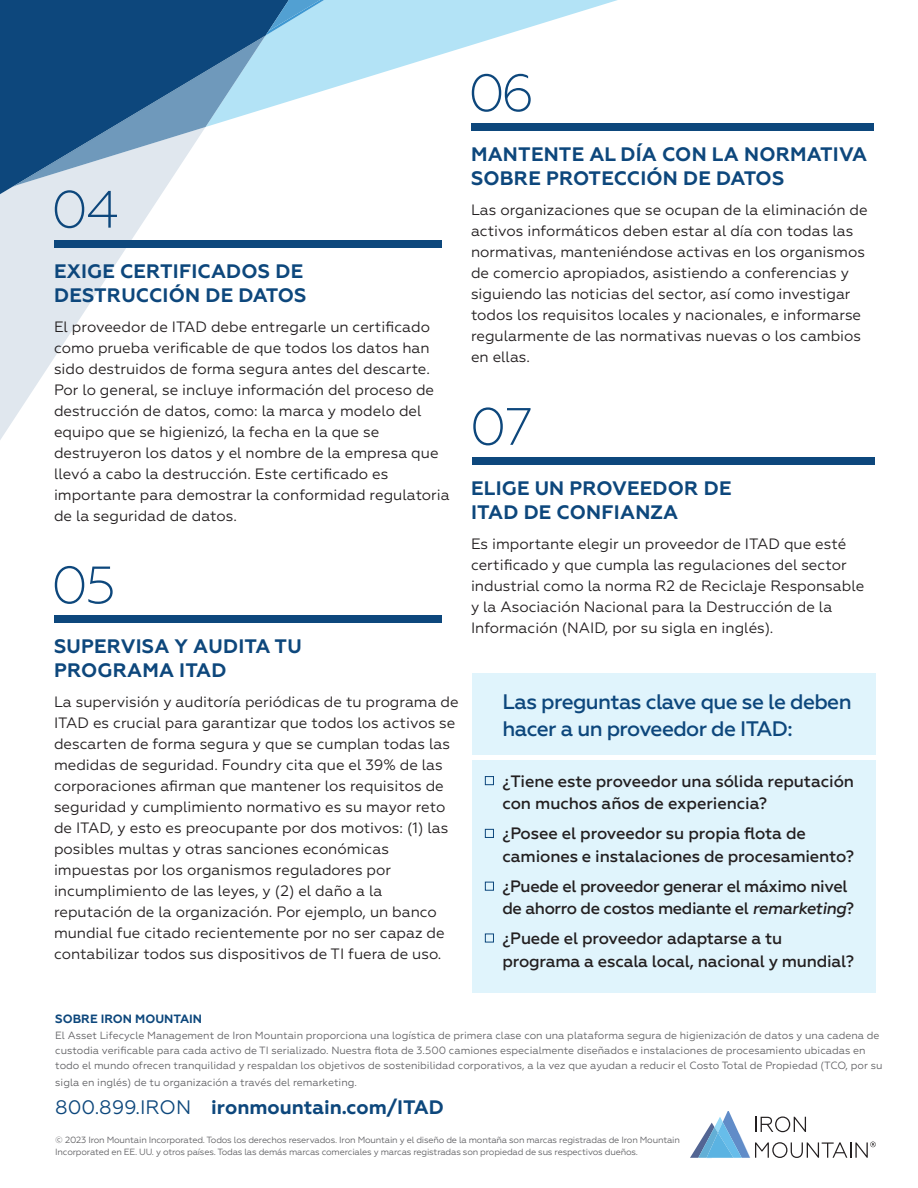
<style>
.page{position:relative;width:918px;height:1188px;background:#fff}
.page>*{position:absolute;margin:0;border:0;box-sizing:border-box;transform-origin:0 0}
.t1{font:300 52.5px "Geometria";letter-spacing:-.05em;color:#0d477c}
.t2{font:500 21px/27px "Geometria";letter-spacing:-.03em;color:#0d477c}
.t3{font:700 19.5px/24px "Geometria";letter-spacing:.01em;color:#0d477c}
.t4{font:500 16.5px/22.5px "Geometria";letter-spacing:-.01em;color:#231f20}
.t5{font:15px/21px "Geometria";color:#231f20}
.t6{font:700 12px "Geometria";color:#0d477c}
.t7{font:10.5px/15px "Geometria";color:#636366}
.t8{font:9px/12px "Geometria";letter-spacing:-.02em;color:#636366}
.s1{font-style:italic}
.s2{font-weight:400}
</style>
<div class="page">
<div style="left:473px;top:674px;width:403px;height:319px;background:#e0f4fc"></div>
<svg style="left:0;top:345px;width:62px;height:95px;fill:#e2e8ef"></svg>
<svg style="left:0;top:36px;width:167px;height:309px;fill:#e0e7ee"></svg>
<svg style="left:13px;top:0;width:581px;height:186px"></svg>
<div style="left:471px;top:123px;width:402px;height:8px;background:#0d477c"></div>
<div style="left:473px;top:457px;width:402px;height:8px;background:#0d477c"></div>
<hr style="left:468px;top:755px;width:424px;height:4px;background:#fff">
<div style="left:54px;top:616px;width:388px;height:7px;background:#0d477c"></div>
<div style="left:54px;top:240px;width:388px;height:8px;background:#0d477c"></div>
<div style="left:485px;top:776px;width:9px;height:9px;border:1px solid #0d477c"></div>
<div style="left:485px;top:829px;width:9px;height:9px;border:1px solid #0d477c"></div>
<div style="left:485px;top:882px;width:9px;height:8px;border:1px solid #0d477c"></div>
<div style="left:485px;top:934px;width:9px;height:8px;border:1px solid #0d477c"></div>
<svg style="left:690px;top:1111px;width:186px;height:47px"></svg>
<h1 class="t1" style="left:51px;top:179px;width:69px">04</h1>
<h3 class="t3" style="left:54px;top:259px;width:254px">EXIGE CERTIFICADOS DE<br>DESTRUCCIÓN DE DATOS</h3>
<p class="t5" style="left:54px;top:316px;width:397px">El proveedor de ITAD debe entregarle un certificado como prueba verificable de que todos los datos han sido destruidos de forma segura antes del descarte.<br>Por lo general, se incluye información del proceso de destrucción de datos, como: la marca y modelo del equipo que se higienizó, la fecha en la que se destruyeron los datos y el nombre de la empresa que llevó a cabo la destrucción. Este certificado es importante para demostrar la conformidad regulatoria de la seguridad de datos.</p>
<h1 class="t1" style="left:51px;top:555px;width:67px">05</h1>
<h3 class="t3" style="left:54px;top:635px;width:249px">SUPERVISA Y AUDITA TU<br>PROGRAMA ITAD</h3>
<p class="t5" style="left:54px;top:692px;width:406px">La supervisión y auditoría periódicas de tu programa de ITAD es crucial para garantizar que todos los activos se descarten de forma segura y que se cumplan todas las medidas de seguridad. Foundry cita que el 39% de las corporaciones afirman que mantener los requisitos de seguridad y cumplimiento normativo es su mayor reto de ITAD, y esto es preocupante por dos motivos: (1) las posibles multas y otras sanciones económicas impuestas por los organismos reguladores por incumplimiento de las leyes, y (2) el daño a la reputación de la organización. Por ejemplo, un banco mundial fue citado recientemente por no ser capaz de contabilizar todos sus dispositivos de TI fuera de uso.</p>
<h1 class="t1" style="left:468px;top:63px;width:68px">06</h1>
<h3 class="t3" style="left:471px;top:143px;width:397px">MANTENTE AL DÍA CON LA NORMATIVA<br>SOBRE PROTECCIÓN DE DATOS</h3>
<p class="t5" style="left:471px;top:200px;width:398px">Las organizaciones que se ocupan de la eliminación de activos informáticos deben estar al día con todas las normativas, manteniéndose activas en los organismos de comercio apropiados, asistiendo a conferencias y siguiendo las noticias del sector, así como investigar todos los requisitos locales y nacionales, e informarse regularmente de las normativas nuevas o los cambios en ellas.</p>
<h1 class="t1" style="left:470px;top:396px;width:65px">07</h1>
<h3 class="t3" style="left:471px;top:476px;width:262px">ELIGE UN PROVEEDOR DE<br>ITAD DE CONFIANZA</h3>
<p class="t5" style="left:471px;top:533px;width:395px">Es importante elegir un proveedor de ITAD que esté certificado y que cumpla las regulaciones del sector industrial como la norma R2 de Reciclaje Responsable y la Asociación Nacional para la Destrucción de la Información (NAID, por su sigla en inglés).</p>
<h2 class="t2" style="left:502px;top:688px;width:351px">Las preguntas clave que se le deben hacer a un proveedor de ITAD:</h2>
<p class="t4" style="left:502px;top:770px;width:353px">¿Tiene este proveedor una sólida reputación con muchos años de experiencia?</p>
<p class="t4" style="left:502px;top:823px;width:353px">¿Posee el proveedor su propia flota de camiones e instalaciones de procesamiento?</p>
<p class="t4" style="left:502px;top:875px;width:353px">¿Puede el proveedor generar el máximo nivel de ahorro de costos mediante el <span class="s1">remarketing</span>?</p>
<p class="t4" style="left:502px;top:928px;width:353px">¿Puede el proveedor adaptarse a tu programa a escala local, nacional y mundial?</p>
<p class="t6" style="left:55px;top:1011px;width:148px">SOBRE IRON MOUNTAIN</p>
<p class="t7" style="left:55px;top:1028px;width:829px">El Asset Lifecycle Management de Iron Mountain proporciona una logística de primera clase con una plataforma segura de higienización de datos y una cadena de custodia verificable para cada activo de TI serializado. Nuestra flota de 3.500 camiones especialmente diseñados e instalaciones de procesamiento ubicadas en todo el mundo ofrecen tranquilidad y respaldan los objetivos de sostenibilidad corporativos, a la vez que ayudan a reducir el Costo Total de Propiedad (TCO, por su</p>
<p class="t7" style="left:55px;top:1075px;width:303px">sigla en inglés) de tu organización a través del remarketing.</p>
<h3 class="t3" style="left:55px;top:1096px;width:390px"><span class="s2">800.899.IRON</span> ironmountain.com/ITAD</h3>
<p class="t8" style="left:55px;top:1134px;width:626px">© 2023 Iron Mountain Incorporated. Todos los derechos reservados. Iron Mountain y el diseño de la montaña son marcas registradas de Iron Mountain<br>Incorporated en EE. UU. y otros países. Todas las demás marcas comerciales y marcas registradas son propiedad de sus respectivos dueños.</p>
</div>
